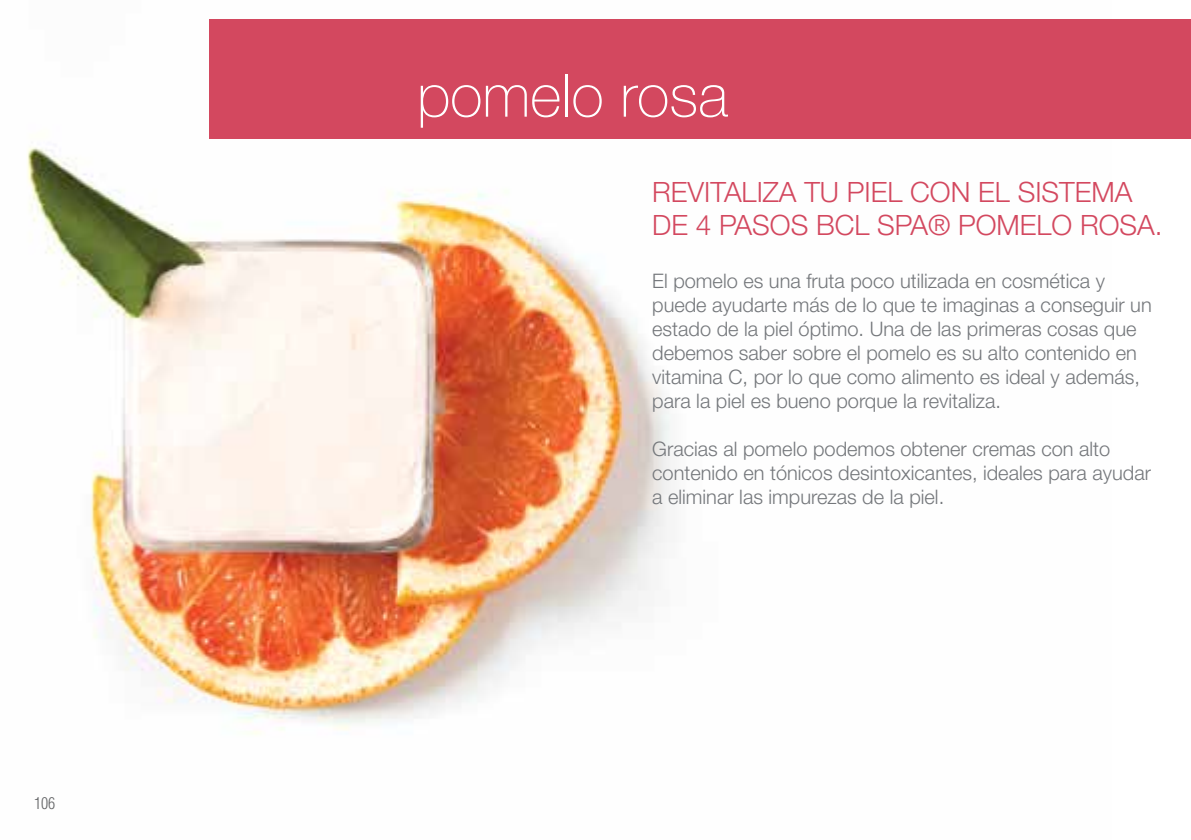
<style>
.page{position:relative;width:1191px;height:840px;background:#fff}
.page>*{position:absolute;margin:0;border:0;box-sizing:border-box;transform-origin:0 0}
.t1{font:100 60px "Helvetica Neue LT Pro";color:#fff}
.t2{font:300 28px/33.6px "Helvetica Neue LT Pro";color:#d3485f}
.t3{font:300 20px/24px "Helvetica Neue LT Pro";color:#74777b}
.t4{font:300 condensed 16px "Helvetica";color:#646567}
</style>
<div class="page">
<img style="left:27px;top:19px;width:1084px;height:716px">
<div style="left:210px;top:20px;width:981px;height:119px;background:#d3485f"></div>
<p class="t4" style="left:34px;top:793px;width:23px">106</p>
<h1 class="t1" style="left:417px;top:60px;width:313px">pomelo rosa</h1>
<h2 class="t2" style="left:652px;top:174px;width:512px">REVITALIZA TU PIEL CON EL SISTEMA<br>DE 4 PASOS BCL SPA® POMELO ROSA.</h2>
<p class="t3" style="left:652px;top:268px;width:501px">El pomelo es una fruta poco utilizada en cosmética y puede ayudarte más de lo que te imaginas a conseguir un estado de la piel óptimo. Una de las primeras cosas que debemos saber sobre el pomelo es su alto contenido en vitamina C, por lo que como alimento es ideal y además, para la piel es bueno porque la revitaliza.</p>
<p class="t3" style="left:652px;top:436px;width:500px">Gracias al pomelo podemos obtener cremas con alto contenido en tónicos desintoxicantes, ideales para ayudar a eliminar las impurezas de la piel.</p>
</div>
